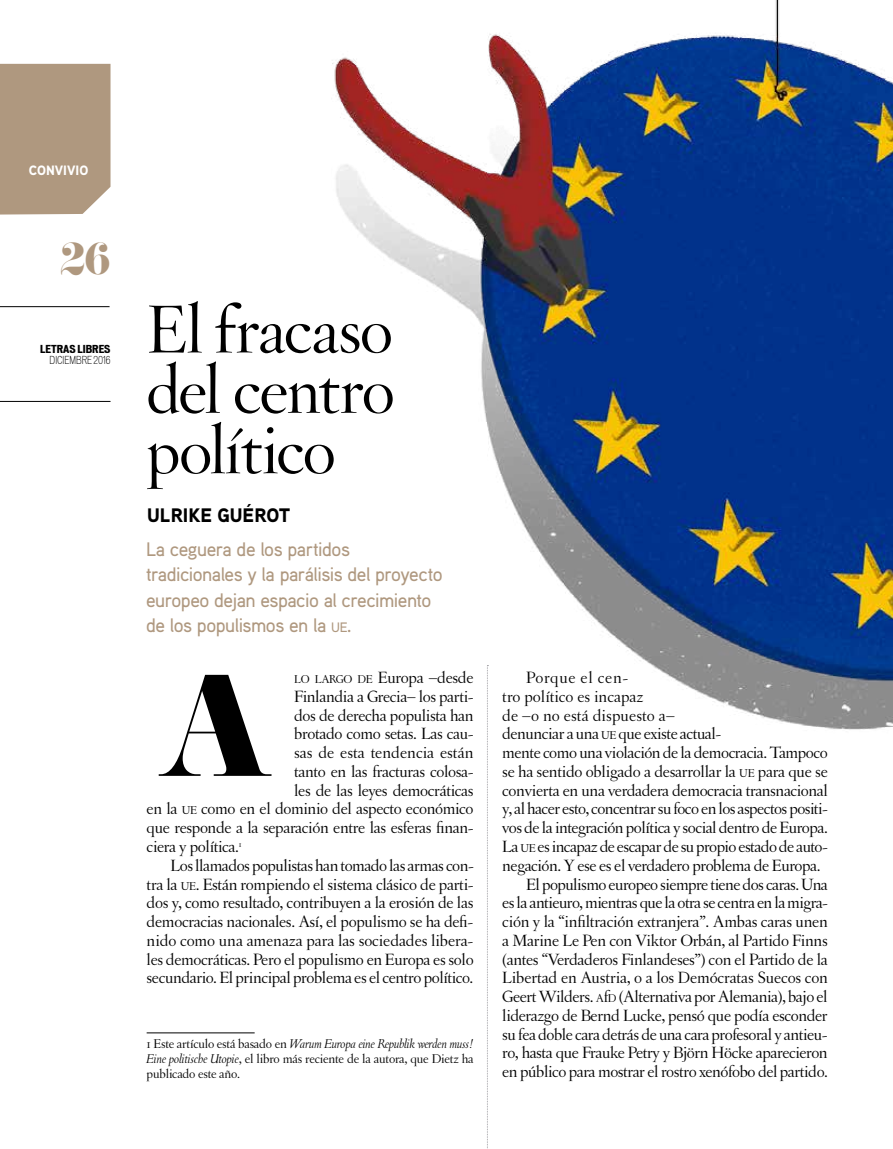
<style>
.page{position:relative;width:893px;height:1149px;background:#fff}
.page>*{position:absolute;margin:0;border:0;box-sizing:border-box;transform-origin:0 0}
.t1{font:126.15px "Eloquent JF";color:#000}
.t2{font:300 65.85px/60.3px "Hoefler Titling";letter-spacing:-.02em;color:#000;text-align:justify}
.t3{font:39px "Eloquent JF";color:#af987f}
.t4{font:500 19.5px/25.5px "Aaux Pro";letter-spacing:-.025em;color:#af987f}
.t5{font:900 19.5px "Aaux Pro";color:#000}
.t6{font:17.25px "Letras Oldstyle";letter-spacing:-.025em;color:#000}
.t7{font:17.25px "Letras Oldstyle";color:#000}
.t8{font:17.25px "Letras Oldstyle";letter-spacing:-.005em;color:#000}
.t9{font:17.25px "Letras Oldstyle";letter-spacing:.005em;color:#000}
.t10{font:17.25px "Letras Oldstyle";letter-spacing:.035em;color:#000}
.t11{font:13.5px/15px "Letras Oldstyle";letter-spacing:-.015em;color:#000;text-align:justify}
.t12{font:900 13.5px "Aaux Pro";color:#fff}
.t13{font:300 condensed 10.5px "Vonnes";color:#000}
.t14{font:700 expanded 10.5px "Vonnes";color:#000}
.s1{font-size:13.65px}
.s2{font-size:12.15px}
.s3{font-style:italic}
</style>
<div class="page">
<svg style="left:487px;top:833px;width:1px;height:316px"></svg>
<hr style="left:0;top:401px;width:111px;height:1px;background:#000">
<hr style="left:0;top:306px;width:110px;height:1px;background:#000">
<div style="left:0;top:64px;width:111px;height:150px;background:#af987f"></div>
<hr style="left:147px;top:1032px;width:108px;height:1px;background:#000">
<img style="left:332px;top:0;width:561px;height:833px">
<p class="t12" style="left:29px;top:161px;width:61px">CONVIVIO</p>
<h3 class="t3" style="left:60px;top:232px;width:52px">26</h3>
<p class="t14" style="left:40px;top:343px;width:72px">LETRAS LIBRES</p>
<p class="t13" style="left:50px;top:353px;width:62px">DICIEMBRE 2016</p>
<h2 class="t2" style="left:146px;top:295px;width:250px">El fracaso del centro político</h2>
<p class="t5" style="left:147px;top:502px;width:145px">ULRIKE GUÉROT</p>
<p class="t4" style="left:146px;top:535px;width:298px">La ceguera de los partidos tradicionales y la parálisis del proyecto europeo dejan espacio al crecimiento de los populismos en la <span class="s1">ue</span>.</p>
<h1 class="t1" style="left:159px;top:642px;width:113px">A</h1>
<p class="t6" style="left:294px;top:667px;width:181px"><span class="s2">LO LARGO DE</span> Europa –desde</p>
<p class="t6" style="left:294px;top:686px;width:181px">Finlandia a Grecia– los parti-</p>
<p class="t6" style="left:294px;top:705px;width:181px">dos de derecha populista han</p>
<p class="t6" style="left:294px;top:723px;width:181px">brotado como setas. Las cau-</p>
<p class="t7" style="left:294px;top:742px;width:181px">sas de esta tendencia están</p>
<p class="t6" style="left:294px;top:761px;width:181px">tanto en las fracturas colosa-</p>
<p class="t6" style="left:294px;top:780px;width:181px">les de las leyes democráticas</p>
<p class="t6" style="left:147px;top:798px;width:328px">en la <span class="s2">UE</span> como en el dominio del aspecto económico</p>
<p class="t6" style="left:147px;top:817px;width:328px">que responde a la separación entre las esferas finan-</p>
<p class="t6" style="left:147px;top:836px;width:96px">ciera y política.<sup>1</sup></p>
<p class="t6" style="left:171px;top:855px;width:305px">Los llamados populistas han tomado las armas con-</p>
<p class="t6" style="left:147px;top:873px;width:328px">tra la <span class="s2">UE</span>. Están rompiendo el sistema clásico de parti-</p>
<p class="t6" style="left:147px;top:892px;width:328px">dos y, como resultado, contribuyen a la erosión de las</p>
<p class="t6" style="left:147px;top:911px;width:328px">democracias nacionales. Así, el populismo se ha defi-</p>
<p class="t8" style="left:147px;top:930px;width:328px">nido como una amenaza para las sociedades libera-</p>
<p class="t6" style="left:147px;top:948px;width:328px">les democráticas. Pero el populismo en Europa es solo</p>
<p class="t6" style="left:147px;top:967px;width:328px">secundario. El principal problema es el centro político.</p>
<p class="t11" style="left:147px;top:1035px;width:328px">1 Este artículo está basado en <span class="s3">Warum Europa eine Republik werden muss!<br>Eine politische Utopie</span>, el libro más reciente de la autora, que Dietz ha publicado este año.</p>
<p class="t10" style="left:526px;top:667px;width:103px">Porque el cen-</p>
<p class="t7" style="left:502px;top:686px;width:143px">tro político es incapaz</p>
<p class="t9" style="left:502px;top:705px;width:174px">de –o no está dispuesto a–</p>
<p class="t6" style="left:502px;top:723px;width:220px">denunciar a una <span class="s2">UE</span> que existe actual-</p>
<p class="t6" style="left:502px;top:742px;width:327px">mente como una violación de la democracia. Tampoco</p>
<p class="t6" style="left:502px;top:761px;width:327px">se ha sentido obligado a desarrollar la <span class="s2">UE</span> para que se</p>
<p class="t6" style="left:502px;top:780px;width:327px">convierta en una verdadera democracia transnacional</p>
<p class="t6" style="left:502px;top:798px;width:327px">y, al hacer esto, concentrar su foco en los aspectos positi-</p>
<p class="t6" style="left:502px;top:817px;width:327px">vos de la integración política y social dentro de Europa.</p>
<p class="t6" style="left:502px;top:836px;width:327px">La <span class="s2">UE</span> es incapaz de escapar de su propio estado de auto-</p>
<p class="t6" style="left:502px;top:855px;width:320px">negación. Y ese es el verdadero problema de Europa.</p>
<p class="t6" style="left:526px;top:873px;width:303px">El populismo europeo siempre tiene dos caras. Una</p>
<p class="t6" style="left:502px;top:892px;width:327px">es la antieuro, mientras que la otra se centra en la migra-</p>
<p class="t6" style="left:502px;top:911px;width:327px">ción y la “infiltración extranjera”. Ambas caras unen</p>
<p class="t6" style="left:502px;top:930px;width:327px">a Marine Le Pen con Viktor Orbán, al Partido Finns</p>
<p class="t6" style="left:502px;top:949px;width:327px">(antes “Verdaderos Finlandeses”) con el Partido de la</p>
<p class="t6" style="left:502px;top:967px;width:327px">Libertad en Austria, o a los Demócratas Suecos con</p>
<p class="t6" style="left:502px;top:986px;width:327px">Geert Wilders. <span class="s2">A</span>f<span class="s2">D</span> (Alternativa por Alemania), bajo el</p>
<p class="t6" style="left:502px;top:1005px;width:327px">liderazgo de Bernd Lucke, pensó que podía esconder</p>
<p class="t6" style="left:502px;top:1023px;width:327px">su fea doble cara detrás de una cara profesoral y antieu-</p>
<p class="t6" style="left:502px;top:1042px;width:327px">ro, hasta que Frauke Petry y Björn Höcke aparecieron</p>
<p class="t6" style="left:502px;top:1061px;width:327px">en público para mostrar el rostro xenófobo del partido.</p>
</div>
